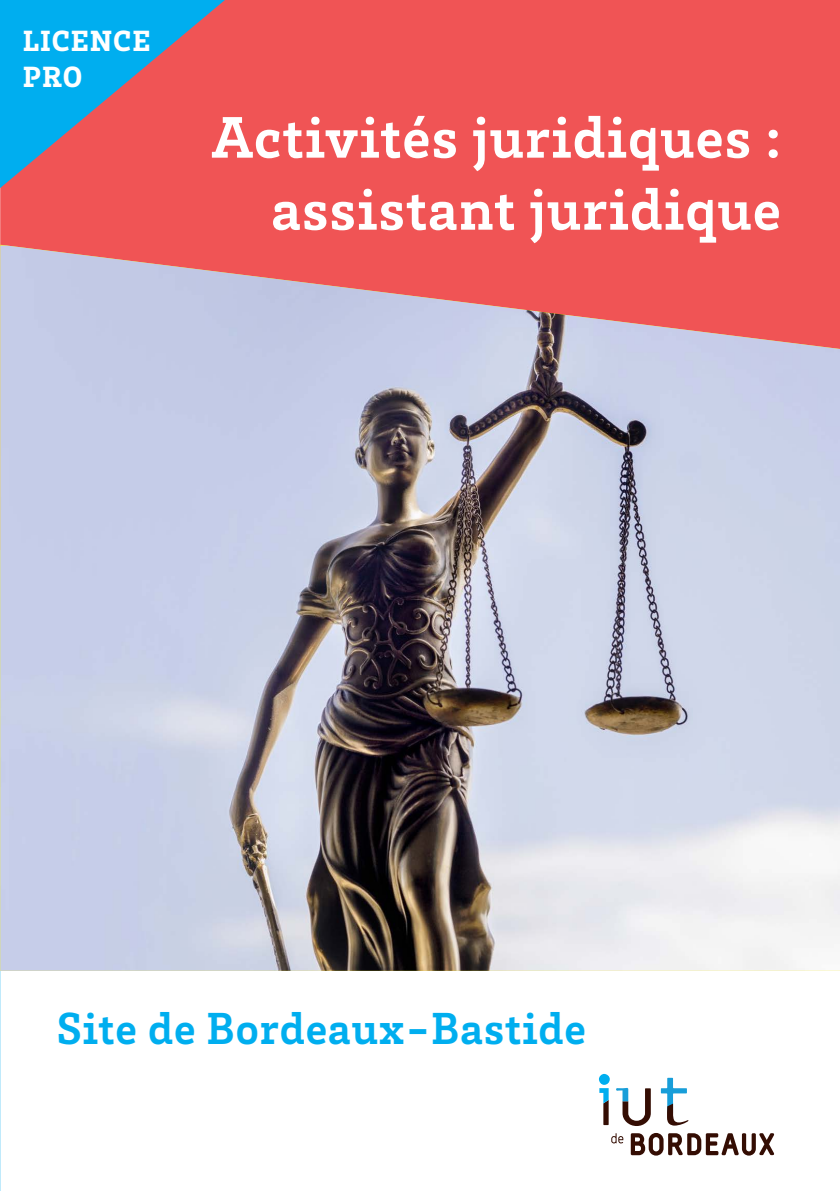
<style>
.page{position:relative;width:840px;height:1191px;background:#fff}
.page>*{position:absolute;margin:0;border:0;box-sizing:border-box;transform-origin:0 0}
._00_Titre_Mention{font:700 60px/72px "Brix Slab";letter-spacing:.02em;color:#fff;text-align:right}
.Etude{font:700 46px "Brix Slab";letter-spacing:.02em;color:#00aeef}
._00_Titre_Diplome{font:900 30px/36px "Brix Slab";letter-spacing:.035em;color:#fff}
</style>
<div class="page">
<div style="left:0;top:0;width:839px;height:245px;background:#f05455"></div>
<img style="left:0;top:245px;width:839px;height:725px">
<svg style="left:0;top:0;width:225px;height:188px;background:#7581a3"></svg>
<svg style="left:630px;top:1133px;width:143px;height:22px"></svg>
<svg style="left:611px;top:1133px;width:12px;height:10px"></svg>
<svg style="left:660px;top:1077px;width:28px;height:48px"></svg>
<svg style="left:616px;top:1088px;width:34px;height:38px"></svg>
<div style="left:598px;top:1074px;width:11px;height:10px;background:#00aeef;border-radius:50%"></div>
<svg style="left:599px;top:1088px;width:9px;height:37px"></svg>
<p class="_00_Titre_Diplome" style="left:23px;top:21px;width:129px">LICENCE<br>PRO</p>
<p class="_00_Titre_Mention" style="left:211px;top:99px;width:570px">Activités juridiques : assistant juridique</p>
<p class="Etude" style="left:57px;top:998px;width:530px">Site de Bordeaux-Bastide</p>
</div>
